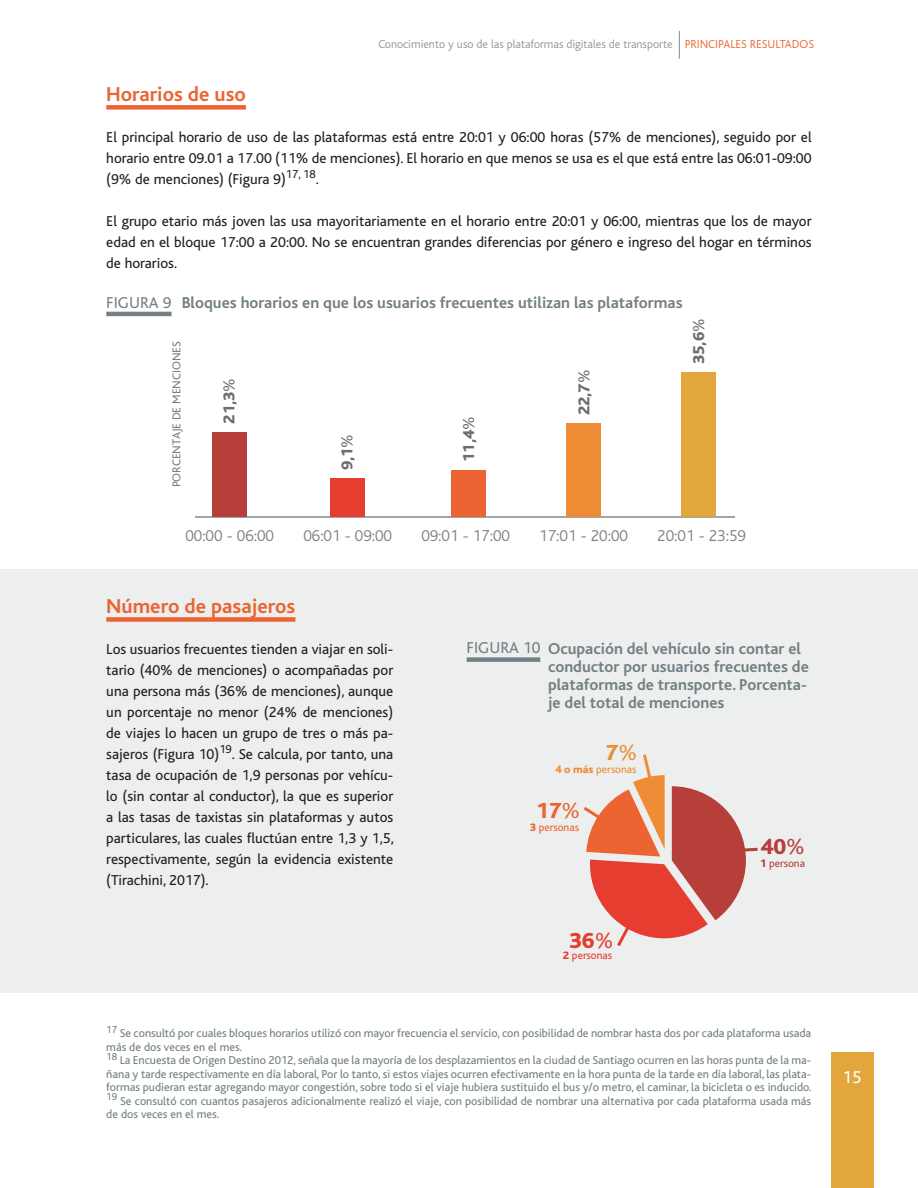
<style>
.page{position:relative;width:918px;height:1188px;background:#fff}
.page>*{position:absolute;margin:0;border:0;box-sizing:border-box;transform-origin:0 0}
.t1{font:800 22.8px "Bliss";color:#b63f39}
.t2{font:800 22.8px "Bliss";color:#e53e31}
.t3{font:800 22.8px "Bliss";color:#eb6432}
.t4{font:800 22.8px "Bliss";color:#ee8d36}
.t5{font:700 21px "Bliss";color:#eb6432}
.t6{font:18px "Bliss";color:#fff}
.t7{font:700 16.5px/18px "Bliss";color:#738084}
.t8{font:300 16.5px "Bliss";color:#808285}
.t9{font:800 16.5px "Bliss";color:#6c6d70}
.t10{font:16.5px "Bliss";color:#738084}
.t11{font:15px/21px "Bliss";color:#231f20;text-align:justify}
.t12{font:12px/13.5px "Bliss";color:#738084}
.t13{font:300 12px "Bliss";color:#939598}
.t14{font:11.25px "Bliss";color:#ee8d36}
.t15{font:11.25px "Bliss";color:#e53e31}
.t16{font:11.25px "Bliss";color:#eb6432}
.t17{font:11.25px "Bliss";color:#b63f39}
.s1{color:#eb6432}
.s2{font-weight:300}
.s3{font-weight:800}
</style>
<div class="page">
<svg style="left:679px;top:31px;width:1px;height:28px"></svg>
<div style="left:831px;top:1052px;width:42px;height:136px;background:#e2a63d"></div>
<div style="left:0;top:569px;width:918px;height:423px;background:#edefef"></div>
<hr style="left:106px;top:312px;width:66px;height:4px;background:#738084">
<div style="left:467px;top:657px;width:73px;height:5px;background:#738084"></div>
<div style="left:106px;top:105px;width:140px;height:5px;background:#eb6432"></div>
<div style="left:106px;top:617px;width:189px;height:5px;background:#eb6432"></div>
<svg style="left:583px;top:754px;width:175px;height:192px"></svg>
<hr style="left:195px;top:516px;width:540px;height:2px;background:#9ca7a9">
<div style="left:213px;top:432px;width:34px;height:85px;background:#b63f39"></div>
<div style="left:331px;top:479px;width:34px;height:38px;background:#e53e31"></div>
<div style="left:451px;top:470px;width:35px;height:47px;background:#eb6432"></div>
<div style="left:567px;top:424px;width:34px;height:93px;background:#ee8d36"></div>
<div style="left:681px;top:373px;width:35px;height:144px;background:#e2a63d"></div>
<p class="t13" style="left:378px;top:37px;width:437px">Conocimiento y uso de las plataformas digitales de transporte <span class="s1">PRINCIPALES RESULTADOS</span></p>
<h2 class="t5" style="left:106px;top:83px;width:141px">Horarios de uso</h2>
<p class="t11" style="left:106px;top:126px;width:707px">El principal horario de uso de las plataformas está entre 20:01 y 06:00 horas (57% de menciones), seguido por el horario entre 09.01 a 17.00 (11% de menciones). El horario en que menos se usa es el que está entre las 06:01-09:00 (9% de menciones) (Figura 9)<sup>17,</sup> <sup>18</sup>.</p>
<p class="t11" style="left:106px;top:210px;width:707px">El grupo etario más joven las usa mayoritariamente en el horario entre 20:01 y 06:00, mientras que los de mayor edad en el bloque 17:00 a 20:00. No se encuentran grandes diferencias por género e ingreso del hogar en términos de horarios.</p>
<p class="t10" style="left:106px;top:294px;width:67px">FIGURA 9</p>
<p class="t7" style="left:182px;top:294px;width:502px">Bloques horarios en que los usuarios frecuentes utilizan las plataformas</p>
<p class="t12" style="left:170px;top:487px;width:148px;rotate:-90deg">PORCENTAJE DE MENCIONES</p>
<p class="t9" style="left:221px;top:424px;width:47px;rotate:-90deg">21,3<span class="s2">%</span></p>
<p class="t9" style="left:339px;top:470px;width:38px;rotate:-90deg">9,1<span class="s2">%</span></p>
<p class="t9" style="left:460px;top:462px;width:47px;rotate:-90deg">11,4<span class="s2">%</span></p>
<p class="t9" style="left:575px;top:415px;width:47px;rotate:-90deg">22,7<span class="s2">%</span></p>
<p class="t9" style="left:690px;top:364px;width:47px;rotate:-90deg">35,6<span class="s2">%</span></p>
<p class="t8" style="left:185px;top:527px;width:90px">00:00 - 06:00</p>
<p class="t8" style="left:303px;top:527px;width:90px">06:01 - 09:00</p>
<h2 class="t5" style="left:106px;top:595px;width:191px">Número de pasajeros</h2>
<p class="t11" style="left:106px;top:639px;width:289px">Los usuarios frecuentes tienden a viajar en soli&shy;tario (40% de menciones) o acompañadas por una persona más (36% de menciones), aunque un porcentaje no menor (24% de menciones) de viajes lo hacen un grupo de tres o más pa&shy;sajeros (Figura 10)<sup>19</sup>. Se calcula, por tanto, una tasa de ocupación de 1,9 personas por vehícu&shy;lo (sin contar al conductor), la que es superior a las tasas de taxistas sin plataformas y autos particulares, las cuales fluctúan entre 1,3 y 1,5, respectivamente, según la evidencia existente (Tirachini, 2017).</p>
<p class="t8" style="left:421px;top:527px;width:90px">09:01 - 17:00</p>
<p class="t8" style="left:539px;top:527px;width:90px">17:01 - 20:00</p>
<p class="t8" style="left:657px;top:527px;width:90px">20:01 - 23:59</p>
<p class="t7" style="left:548px;top:640px;width:262px">Ocupación del vehículo sin contar el conductor por usuarios frecuentes de plataformas de transporte. Porcenta&shy;je del total de menciones</p>
<p class="t10" style="left:467px;top:639px;width:75px">FIGURA 10</p>
<h1 class="t4" style="left:606px;top:741px;width:33px">7 <span class="s2">%</span></h1>
<p class="t14" style="left:555px;top:764px;width:83px"><span class="s3">4 o más</span> personas</p>
<h1 class="t3" style="left:536px;top:799px;width:46px">17 <span class="s2">%</span></h1>
<p class="t16" style="left:530px;top:821px;width:51px"><span class="s3">3</span> personas</p>
<h1 class="t2" style="left:569px;top:928px;width:46px">36 <span class="s2">%</span></h1>
<p class="t15" style="left:563px;top:949px;width:51px"><span class="s3">2</span> personas</p>
<h1 class="t1" style="left:761px;top:835px;width:46px">40 <span class="s2">%</span></h1>
<p class="t17" style="left:760px;top:857px;width:46px"><span class="s3">1</span> persona</p>
<p class="t12" style="left:106px;top:1027px;width:707px"><sup>17</sup> Se consultó por cuales bloques horarios utilizó con mayor frecuencia el servicio, con posibilidad de nombrar hasta dos por cada plataforma usada más de dos veces en el mes.<br><sup>18</sup> La Encuesta de Origen Destino 2012, señala que la mayoría de los desplazamientos en la ciudad de Santiago ocurren en las horas punta de la ma&shy;ñana y tarde respectivamente en día laboral, Por lo tanto, si estos viajes ocurren efectivamente en la hora punta de la tarde en día laboral, las plata&shy;formas pudieran estar agregando mayor congestión, sobre todo si el viaje hubiera sustituido el bus y/o metro, el caminar, la bicicleta o es inducido.<br><sup>19</sup> Se consultó con cuantos pasajeros adicionalmente realizó el viaje, con posibilidad de nombrar una alternativa por cada plataforma usada más de dos veces en el mes.</p>
<p class="t6" style="left:843px;top:1068px;width:20px">15</p>
</div>
